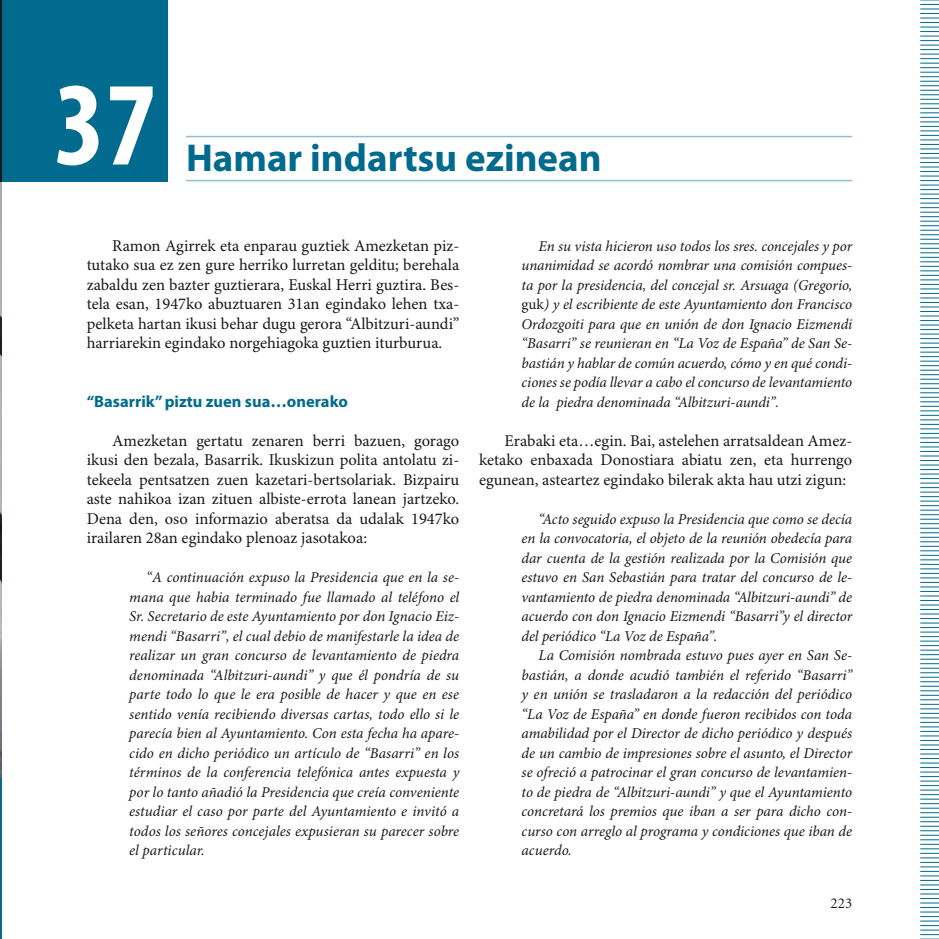
<style>
.page{position:relative;width:939px;height:939px;background:#fff}
.page>*{position:absolute;margin:0;border:0;box-sizing:border-box;transform-origin:0 0}
.Titu_hasiera_atalaur{font:700 condensed 120px "Myriad Pro";color:#fff}
.Titu_Atalak{font:700 39px "Myriad Pro";color:#006b8e}
.Testua{font:16.5px/19.5px "Minion Pro";color:#1a171c;text-align:justify}
.TITU_2{font:700 16.5px "Myriad Pro";color:#006b8e}
.TESTUA_barrura{font:italic 15px/19.5px "Minion Pro";letter-spacing:-.005em;color:#1a171c;text-align:justify}
.t1{font:15px "Minion";color:#1a171c}
.s1{font-style:normal}
</style>
<div class="page">
<div style="left:2px;top:0;width:166px;height:182px;background:#006b8e"></div>
<hr style="left:186px;top:136px;width:666px;height:1px;background:#8fbfd0">
<hr style="left:186px;top:180px;width:666px;height:1px;background:#8fbfd0">
<img style="left:0;top:181px;width:2px;height:598px">
<hr style="left:0;top:779px;width:2px;height:160px;background:#006b8e">
<hr style="left:0;top:0;width:2px;height:181px;background:#1a171c">
<svg style="left:920px;top:0;width:19px;height:939px"></svg>
<p class="Titu_hasiera_atalaur" style="left:54px;top:58px;width:104px">37</p>
<p class="Titu_Atalak" style="left:186px;top:136px;width:417px">Hamar indartsu ezinean</p>
<p class="Testua" style="left:87px;top:236px;width:374px;text-indent:26px">Ramon Agirrek eta enparau guztiek Amezketan piz&shy;tutako sua ez zen gure herriko lurretan gelditu; berehala zabaldu zen bazter guztierara, Euskal Herri guztira. Bes&shy;tela esan, 1947ko abuztuaren 31an egindako lehen txa&shy;pelketa hartan ikusi behar dugu gerora “Albitzuri-aundi” harriarekin egindako norgehiagoka guztien iturburua.</p>
<p class="TITU_2" style="left:87px;top:392px;width:263px">“Basarrik” piztu zuen sua…onerako</p>
<p class="Testua" style="left:87px;top:431px;width:374px;text-indent:26px">Amezketan gertatu zenaren berri bazuen, gorago ikusi den bezala, Basarrik. Ikuskizun polita antolatu zi&shy;tekeela pentsatzen zuen kazetari-bertsolariak. Bizpairu aste nahikoa izan zituen albiste-errota lanean jartzeko.<br>Dena den, oso informazio aberatsa da udalak 1947ko irailaren 28an egindako plenoaz jasotakoa:</p>
<p class="TESTUA_barrura" style="left:129px;top:568px;width:331px;text-indent:17px">“A continuación expuso la Presidencia que en la se&shy;mana que habia terminado fue llamado al teléfono el Sr. Secretario de este Ayuntamiento por don Ignacio Eiz&shy;mendi “Basarri”, el cual debio de manifestarle la idea de realizar un gran concurso de levantamiento de piedra denominada “Albitzuri-aundi” y que él pondría de su parte todo lo que le era posible de hacer y que en ese sentido venía recibiendo diversas cartas, todo ello si le parecía bien al Ayuntamiento. Con esta fecha ha apare&shy;cido en dicho periódico un artículo de “Basarri” en los términos de la conferencia telefónica antes expuesta y por lo tanto añadió la Presidencia que creía conveniente estudiar el caso por parte del Ayuntamiento e invitó a todos los señores concejales expusieran su parecer sobre el particular.</p>
<p class="TESTUA_barrura" style="left:522px;top:237px;width:332px;text-indent:17px">En su vista hicieron uso todos los sres. concejales y por unanimidad se acordó nombrar una comisión compues&shy;ta por la presidencia, del concejal sr. Arsuaga (Gregorio, <span class="s1">guk</span>) y el escribiente de este Ayuntamiento don Francisco Ordozgoiti para que en unión de don Ignacio Eizmendi “Basarri” se reunieran en “La Voz de España” de San Se&shy;bastián y hablar de común acuerdo, cómo y en qué condi&shy;ciones se podía llevar a cabo el concurso de levantamiento de la piedra denominada “Albitzuri-aundi”.</p>
<p class="Testua" style="left:479px;top:431px;width:375px;text-indent:26px">Erabaki eta…egin. Bai, astelehen arratsaldean Amez&shy;ketako enbaxada Donostiara abiatu zen, eta hurrengo egunean, asteartez egindako bilerak akta hau utzi zigun:</p>
<p class="TESTUA_barrura" style="left:522px;top:510px;width:332px;text-indent:17px">“Acto seguido expuso la Presidencia que como se decía en la convocatoria, el objeto de la reunión obedecía para dar cuenta de la gestión realizada por la Comisión que estuvo en San Sebastián para tratar del concurso de le&shy;vantamiento de piedra denominada “Albitzuri-aundi” de acuerdo con don Ignacio Eizmendi “Basarri”y el director del periódico “La Voz de España”.</p>
<p class="TESTUA_barrura" style="left:522px;top:646px;width:332px;text-indent:17px">La Comisión nombrada estuvo pues ayer en San Se&shy;bastián, a donde acudió también el referido “Basarri” y en unión se trasladaron a la redacción del periódico “La Voz de España” en donde fueron recibidos con toda amabilidad por el Director de dicho periódico y después de un cambio de impresiones sobre el asunto, el Director se ofreció a patrocinar el gran concurso de levantamien&shy;to de piedra de “Albitzuri-aundi” y que el Ayuntamiento concretará los premios que iban a ser para dicho con&shy;curso con arreglo al programa y condiciones que iban de acuerdo.</p>
<p class="t1" style="left:831px;top:896px;width:23px">223</p>
</div>
